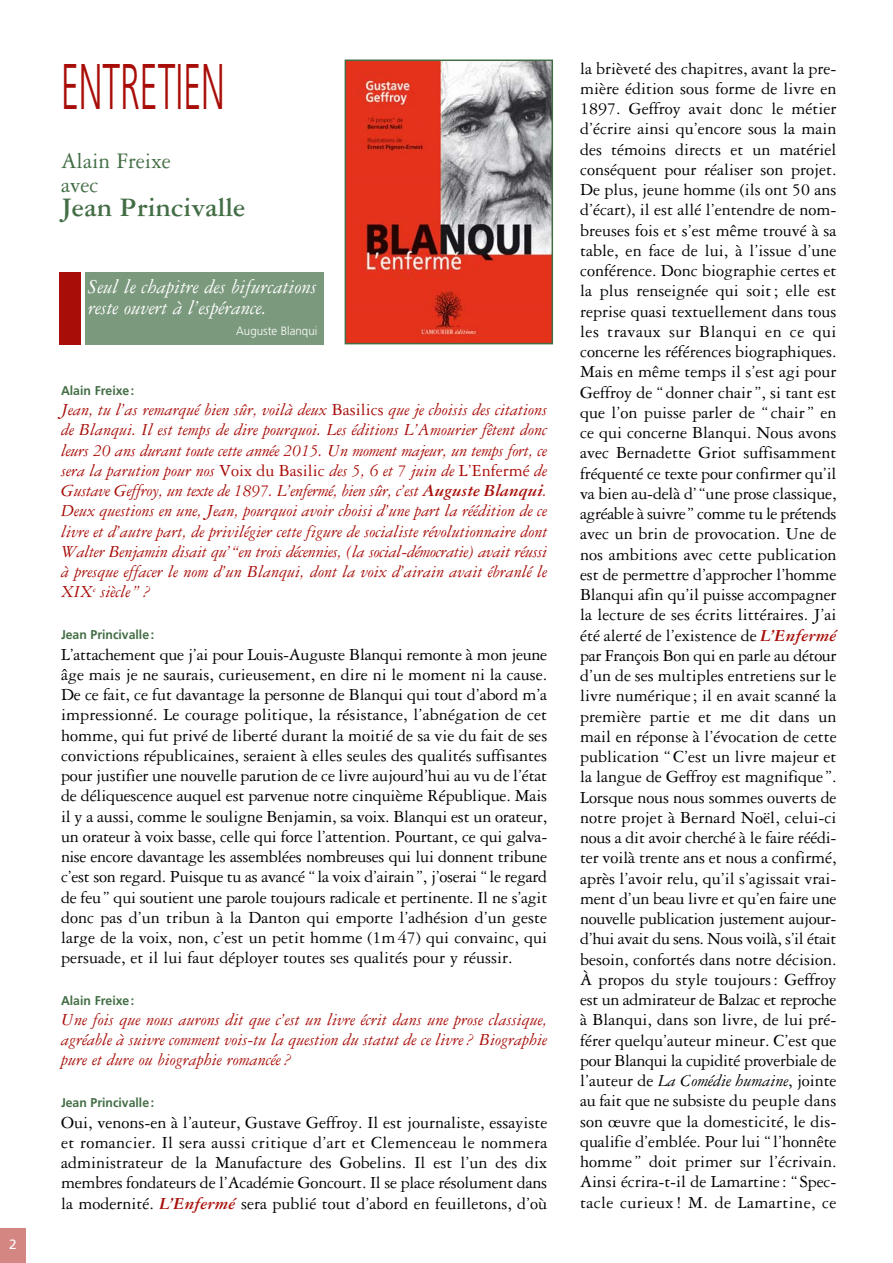
<style>
.page{position:relative;width:893px;height:1263px;background:#fff}
.page>*{position:absolute;margin:0;border:0;box-sizing:border-box;transform-origin:0 0}
.t1{font:300 64.5px "Frutiger";color:#a80d08;scale:.55 1}
.t2{font:700 28.5px "Garamond Three";color:#436e45}
.t3{font:23.7px/24px "Garamond Three";color:#436e45}
.t4{font:italic 21px/20.2px "Garamond Three";color:#fff}
.t5{font:18px/20.2px "Garamond Three";color:#000;text-align:justify}
.t6{font:italic 18px/20.2px "Garamond Three";color:#a80d08;text-align:justify}
.t7{font:13.5px "Frutiger";color:#fff}
.t8{font:700 12.75px "Frutiger";color:#436e45;scale:.96 1}
.t9{font:300 12px "Frutiger";color:#fff;scale:.96 1}
.s1{font-style:normal}
.s2{font-weight:700}
.s3{font-weight:700;font-style:italic;color:#a80d08}
.s4{font-style:italic}
</style>
<div class="page">
<div style="left:0;top:1229px;width:26px;height:34px;background:#d48683"></div>
<img style="left:347px;top:63px;width:203px;height:278px">
<div style="left:344px;top:60px;width:209px;height:284px;border:2px solid #436e45"></div>
<div style="left:85px;top:272px;width:238px;height:72px;background:#7b997d"></div>
<div style="left:60px;top:272px;width:21px;height:72px;background:#a80d08"></div>
<p class="t7" style="left:9px;top:1239px;width:9px">2</p>
<h1 class="t1" style="left:61px;top:61px;width:299px">ENTRETIEN</h1>
<h3 class="t3" style="left:61px;top:151px;width:111px">Alain Freixe avec</h3>
<h2 class="t2" style="left:61px;top:197px;width:186px">Jean Princivalle</h2>
<p class="t4" style="left:88px;top:279px;width:230px">Seul le chapitre des bifurcations reste ouvert à l’espérance.</p>
<p class="t9" style="left:236px;top:326px;width:86px">Auguste Blanqui</p>
<p class="t8" style="left:61px;top:385px;width:78px">Alain Freixe:</p>
<p class="t6" style="left:61px;top:401px;width:488px">Jean, tu l’as remarqué bien sûr, voilà deux <span class="s1">Basilics</span> que je choisis des citations de Blanqui. Il est temps de dire pourquoi. Les éditions L’Amourier fêtent donc leurs 20 ans durant toute cette année 2015. Un moment majeur, un temps fort, ce sera la parution pour nos <span class="s1">Voix du Basilic</span> des 5, 6 et 7 juin de <span class="s1">L’Enfermé</span> de Gustave Geffroy, un texte de 1897. L’enfermé, bien sûr, c’est <span class="s2">Auguste Blanqui</span>.<br>Deux questions en une, Jean, pourquoi avoir choisi d’une part la réédition de ce livre et d’autre part, de privilégier cette figure de socialiste révolutionnaire dont Walter Benjamin disait qu’“en trois décennies, (la social-démocratie) avait réussi à presque effacer le nom d’un Blanqui, dont la voix d’airain avait ébranlé le XIX<sup>e</sup> siècle ” ?</p>
<p class="t8" style="left:61px;top:630px;width:98px">Jean Princivalle:</p>
<p class="t5" style="left:61px;top:646px;width:488px">L’attachement que j’ai pour Louis-Auguste Blanqui remonte à mon jeune âge mais je ne saurais, curieusement, en dire ni le moment ni la cause.<br>De ce fait, ce fut davantage la personne de Blanqui qui tout d’abord m’a impressionné. Le courage politique, la résistance, l’abnégation de cet homme, qui fut privé de liberté durant la moitié de sa vie du fait de ses convictions républicaines, seraient à elles seules des qualités suffisantes pour justifier une nouvelle parution de ce livre aujourd’hui au vu de l’état de déliquescence auquel est parvenue notre cinquième République. Mais il y a aussi, comme le souligne Benjamin, sa voix. Blanqui est un orateur, un orateur à voix basse, celle qui force l’attention. Pourtant, ce qui galva&shy;nise encore davantage les assemblées nombreuses qui lui donnent tribune c’est son regard. Puisque tu as avancé “la voix d’airain”, j’oserai “le regard de feu” qui soutient une parole toujours radicale et pertinente. Il ne s’agit donc pas d’un tribun à la Danton qui emporte l’adhésion d’un geste large de la voix, non, c’est un petit homme (1m47) qui convainc, qui persuade, et il lui faut déployer toutes ses qualités pour y réussir.</p>
<p class="t8" style="left:61px;top:995px;width:78px">Alain Freixe:</p>
<p class="t6" style="left:61px;top:1011px;width:487px">Une fois que nous aurons dit que c’est un livre écrit dans une prose classique, agréable à suivre comment vois-tu la question du statut de ce livre ? Biographie pure et dure ou biographie romancée ?</p>
<p class="t8" style="left:61px;top:1098px;width:98px">Jean Princivalle:</p>
<p class="t5" style="left:61px;top:1114px;width:488px">Oui, venons-en à l’auteur, Gustave Geffroy. Il est journaliste, essayiste et romancier. Il sera aussi critique d’art et Clemenceau le nommera administrateur de la Manufacture des Gobelins. Il est l’un des dix membres fondateurs de l’Académie Goncourt. Il se place résolument dans la modernité. <span class="s3">L’Enfermé</span> sera publié tout d’abord en feuilletons, d’où</p>
<p class="t5" style="left:580px;top:60px;width:258px">la brièveté des chapitres, avant la pre&shy;mière édition sous forme de livre en 1897. Geffroy avait donc le métier d’écrire ainsi qu’encore sous la main des témoins directs et un matériel conséquent pour réaliser son projet.<br>De plus, jeune homme (ils ont 50 ans d’écart), il est allé l’entendre de nom&shy;breuses fois et s’est même trouvé à sa table, en face de lui, à l’issue d’une conférence. Donc biographie certes et la plus renseignée qui soit; elle est reprise quasi textuellement dans tous les travaux sur Blanqui en ce qui concerne les références biographiques.<br>Mais en même temps il s’est agi pour Geffroy de “ donner chair”, si tant est que l’on puisse parler de “ chair” en ce qui concerne Blanqui. Nous avons avec Bernadette Griot suffisamment fréquenté ce texte pour confirmer qu’il va bien au-delà d’“une prose classique, agréable à suivre” comme tu le prétends avec un brin de provocation. Une de nos ambitions avec cette publication est de permettre d’approcher l’homme Blanqui afin qu’il puisse accompagner la lecture de ses écrits littéraires. J’ai été alerté de l’existence de <span class="s3">L’Enfermé </span>par François Bon qui en parle au détour d’un de ses multiples entretiens sur le livre numérique ; il en avait scanné la première partie et me dit dans un mail en réponse à l’évocation de cette publication “ C’est un livre majeur et la langue de Geffroy est magnifique”.<br>Lorsque nous nous sommes ouverts de notre projet à Bernard Noël, celui-ci nous a dit avoir cherché à le faire réédi&shy;ter voilà trente ans et nous a confirmé, après l’avoir relu, qu’il s’agissait vrai - ment d’un beau livre et qu’en faire une nouvelle publication justement aujour - d’hui avait du sens. Nous voilà, s’il était besoin, confortés dans notre décision.<br>À propos du style toujours: Geffroy est un admirateur de Balzac et reproche à Blanqui, dans son livre, de lui pré&shy;férer quelqu’auteur mineur. C’est que pour Blanqui la cupidité proverbiale de l’auteur de <span class="s4">La Comédie humaine</span>, jointe au fait que ne subsiste du peuple dans son œuvre que la domesticité, le dis&shy;qualifie d’emblée. Pour lui “l’honnête homme ” doit pri mer sur l’écrivain.<br>Ainsi écrira-t-il de Lamartine: “Spec - tacle curieux ! M. de Lamartine, ce</p>
</div>
